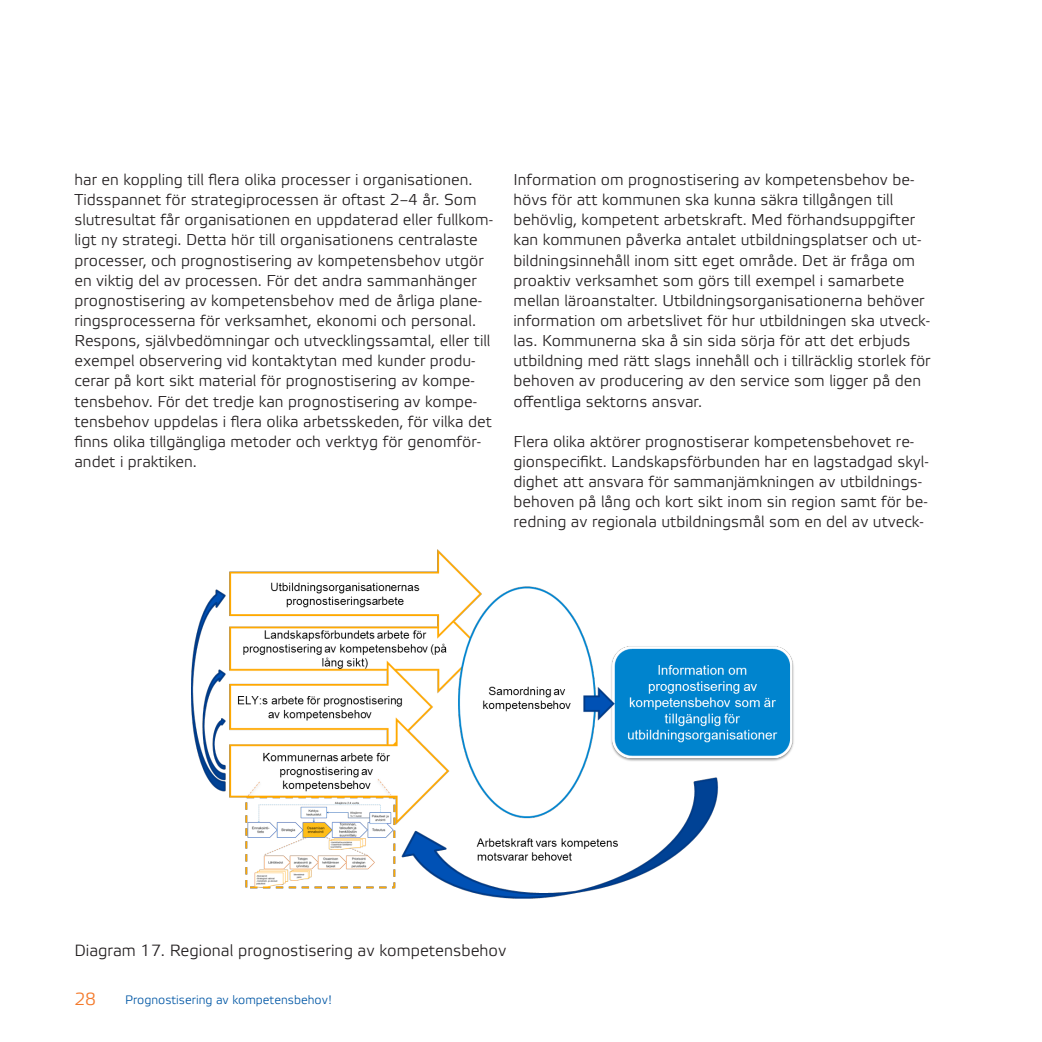
<style>
.page{position:relative;width:1042px;height:1042px;background:#fff}
.page>*{position:absolute;margin:0;border:0;box-sizing:border-box;transform-origin:0 0}
.t1{font:17.5px "Etelka Light Pro";color:#f4792a}
.t2{font:16.28px "Etelka Light Pro";color:#231f20}
.t3{font:300 15.75px/20.1px "Etelka";color:#231f20}
.t4{font:12.25px "Etelka Light Pro";color:#0157a5}
</style>
<div class="page">
<img style="left:191px;top:549px;width:603px;height:349px">
<p class="t3" style="left:74px;top:170px;width:420px">har en koppling till flera olika processer i organisationen.<br>Tidsspannet för strategiprocessen är oftast 2–4 år. Som slutresultat får organisationen en uppdaterad eller fullkom&shy;ligt ny strategi. Detta hör till organisationens centralaste processer, och prognostisering av kompetensbehov utgör en viktig del av processen. För det andra sammanhänger prognostisering av kompetensbehov med de årliga plane&shy;ringsprocesserna för verksamhet, ekonomi och personal.<br>Respons, självbedömningar och utvecklingssamtal, eller till exempel observering vid kontaktytan med kunder produ&shy;cerar på kort sikt material för prognostisering av kompe&shy;tensbehov. För det tredje kan prognostisering av kompe&shy;tensbehov uppdelas i flera olika arbetsskeden, för vilka det finns olika tillgängliga metoder och verktyg för genomför&shy;andet i praktiken.</p>
<p class="t3" style="left:513px;top:170px;width:418px">Information om prognostisering av kompetensbehov be&shy;hövs för att kommunen ska kunna säkra tillgången till behövlig, kompetent arbetskraft. Med förhandsuppgifter kan kommunen påverka antalet utbildningsplatser och ut&shy;bildningsinnehåll inom sitt eget område. Det är fråga om proaktiv verksamhet som görs till exempel i samarbete mellan läroanstalter. Utbildningsorganisationerna behöver information om arbetslivet för hur utbildningen ska utveck&shy;las. Kommunerna ska å sin sida sörja för att det erbjuds utbildning med rätt slags innehåll och i tillräcklig storlek för behoven av producering av den service som ligger på den offentliga sektorns ansvar.</p>
<p class="t3" style="left:513px;top:432px;width:417px">Flera olika aktörer prognostiserar kompetensbehovet re&shy;gionspecifikt. Landskapsförbunden har en lagstadgad skyl&shy;dighet att ansvara för sammanjämkningen av utbildnings&shy;behoven på lång och kort sikt inom sin region samt för be&shy;redning av regionala utbildningsmål som en del av utveck-</p>
<p class="t2" style="left:74px;top:942px;width:433px">Diagram 17. Regional prognostisering av kompetensbehov</p>
<p class="t1" style="left:74px;top:990px;width:23px">28</p>
<p class="t4" style="left:125px;top:993px;width:208px">Prognostisering av kompetensbehov!</p>
</div>
